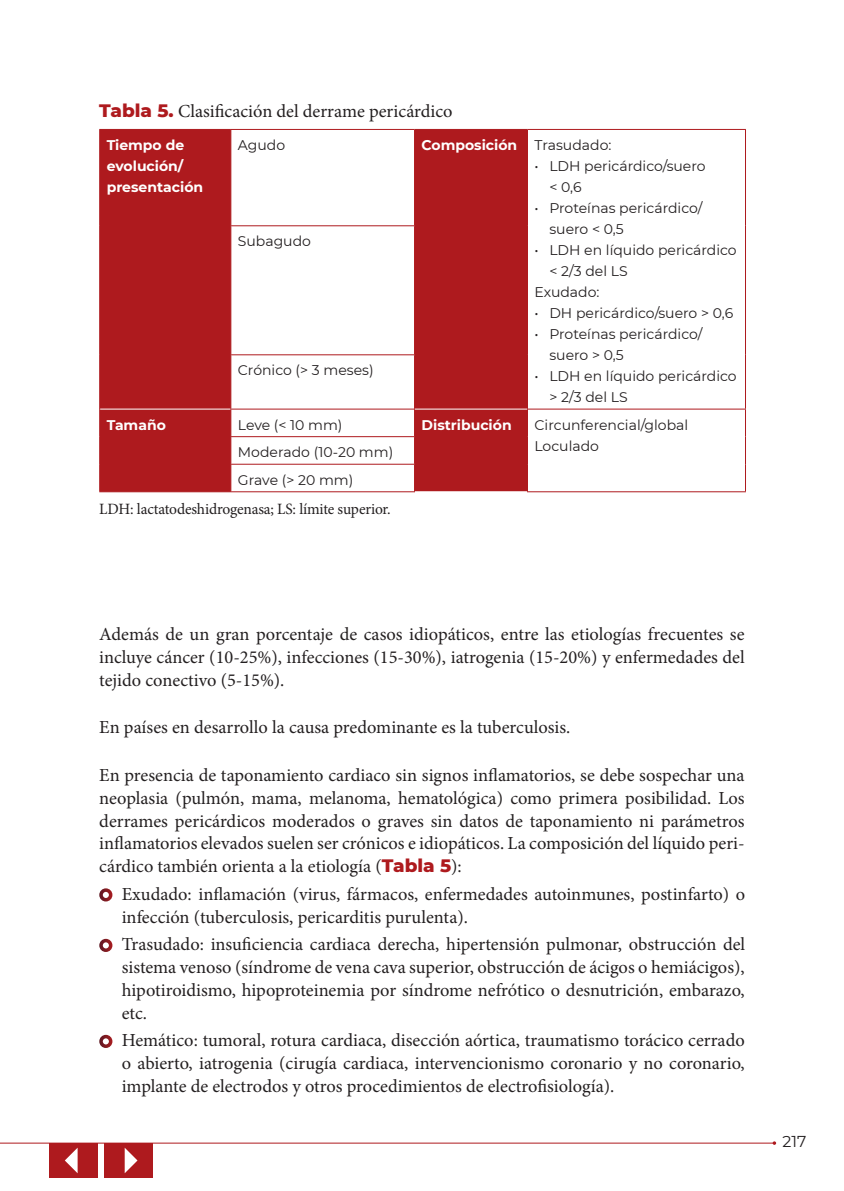
<style>
.page{position:relative;width:844px;height:1191px;background:#fff}
.page>*{position:absolute;margin:0;border:0;box-sizing:border-box;transform-origin:0 0}
.t1{font:18.38px/22.8px "Minion Pro";color:#231f20;text-align:justify}
.t2{font:15.75px "Minion Pro";letter-spacing:-.01em;color:#231f20}
.t3{font:15.75px "Montserrat";color:#231f20}
.t4{font:14px/21px "Montserrat";color:#231f20}
.t5{font:700 14px/21px "Montserrat";color:#fff}
.s1{font-family:"Montserrat";font-weight:800;color:#ae1a1e}
.s2{font-weight:400;color:#231f20}
</style>
<div class="page">
<hr style="left:0;top:1142px;width:774px;height:1px;background:#ae1a1e">
<div style="left:50px;top:1143px;width:48px;height:34px;background:#ae1a1e"></div>
<svg style="left:65px;top:1147px;width:13px;height:26px"></svg>
<div style="left:104px;top:1143px;width:49px;height:34px;background:#ae1a1e"></div>
<svg style="left:125px;top:1148px;width:12px;height:25px"></svg>
<svg style="left:100px;top:130px;width:427px;height:361px;fill:#ae1a1e"></svg>
<hr style="left:230px;top:226px;width:1px;height:128px;background:#ae1a1e">
<hr style="left:230px;top:354px;width:185px;height:1px;background:#ae1a1e">
<hr style="left:230px;top:355px;width:1px;height:54px;background:#ae1a1e">
<hr style="left:230px;top:409px;width:185px;height:1px;background:#ae1a1e">
<hr style="left:527px;top:409px;width:218px;height:1px;background:#ae1a1e">
<hr style="left:230px;top:436px;width:185px;height:1px;background:#ae1a1e">
<hr style="left:230px;top:464px;width:185px;height:1px;background:#ae1a1e">
<hr style="left:231px;top:491px;width:184px;height:1px;background:#ae1a1e">
<hr style="left:527px;top:491px;width:218px;height:1px;background:#ae1a1e">
<hr style="left:99px;top:129px;width:132px;height:1px;background:#ae1a1e">
<hr style="left:99px;top:130px;width:1px;height:96px;background:#ae1a1e">
<hr style="left:99px;top:226px;width:1px;height:129px;background:#ae1a1e">
<hr style="left:99px;top:355px;width:1px;height:54px;background:#ae1a1e">
<hr style="left:231px;top:129px;width:183px;height:1px;background:#ae1a1e">
<hr style="left:230px;top:130px;width:1px;height:95px;background:#ae1a1e">
<hr style="left:230px;top:225px;width:185px;height:1px;background:#ae1a1e">
<hr style="left:527px;top:129px;width:218px;height:1px;background:#ae1a1e">
<hr style="left:744px;top:130px;width:1px;height:96px;background:#ae1a1e">
<hr style="left:744px;top:226px;width:1px;height:129px;background:#ae1a1e">
<hr style="left:744px;top:355px;width:1px;height:54px;background:#ae1a1e">
<svg style="left:99px;top:409px;width:1px;height:82px"></svg>
<svg style="left:230px;top:409px;width:1px;height:82px"></svg>
<hr style="left:99px;top:491px;width:132px;height:1px;background:#ae1a1e">
<hr style="left:100px;top:409px;width:130px;height:1px;background:#fff">
<hr style="left:414px;top:130px;width:1px;height:95px;background:#ae1a1e">
<hr style="left:414px;top:226px;width:1px;height:128px;background:#ae1a1e">
<hr style="left:414px;top:355px;width:1px;height:54px;background:#ae1a1e">
<hr style="left:414px;top:129px;width:113px;height:1px;background:#ae1a1e">
<hr style="left:527px;top:130px;width:1px;height:96px;background:#ae1a1e">
<hr style="left:527px;top:226px;width:1px;height:129px;background:#ae1a1e">
<hr style="left:527px;top:355px;width:1px;height:54px;background:#ae1a1e">
<svg style="left:414px;top:409px;width:1px;height:82px"></svg>
<hr style="left:415px;top:409px;width:112px;height:1px;background:#fff">
<svg style="left:527px;top:409px;width:1px;height:82px"></svg>
<div style="left:99px;top:888px;width:13px;height:13px;border:4px solid #fff;border-radius:50%"></div>
<div style="left:99px;top:938px;width:13px;height:14px;border:4px solid #fff;border-radius:50%"></div>
<div style="left:99px;top:1034px;width:13px;height:14px;border:4px solid #fff;border-radius:50%"></div>
<p class="t1" style="left:99px;top:100px;width:355px"><span class="s1">Tabla 5.</span> Clasificación del derrame pericárdico</p>
<p class="t5" style="left:107px;top:134px;width:98px">Tiempo de evolución/ presentación</p>
<p class="t4" style="left:238px;top:134px;width:49px">Agudo</p>
<p class="t5" style="left:421px;top:134px;width:191px">Composición <span class="s2">Trasudado:</span></p>
<p class="t4" style="left:549px;top:155px;width:158px;text-indent:-15px">• LDH pericárdico/suero &lt; 0,6</p>
<p class="t4" style="left:549px;top:197px;width:155px;text-indent:-15px">• Proteínas pericárdico/ suero &lt; 0,5</p>
<p class="t4" style="left:534px;top:239px;width:204px">• LDH en líquido pericárdico</p>
<p class="t4" style="left:549px;top:260px;width:80px">&lt; 2/3 del LS</p>
<p class="t4" style="left:534px;top:281px;width:66px">Exudado:</p>
<p class="t4" style="left:534px;top:302px;width:200px">• DH pericárdico/suero &gt; 0,6</p>
<p class="t4" style="left:549px;top:323px;width:155px;text-indent:-15px">• Proteínas pericárdico/ suero &gt; 0,5</p>
<p class="t4" style="left:549px;top:365px;width:189px;text-indent:-15px">• LDH en líquido pericárdico &gt; 2/3 del LS</p>
<p class="t4" style="left:238px;top:230px;width:75px">Subagudo</p>
<p class="t4" style="left:238px;top:359px;width:137px">Crónico (&gt; 3 meses)</p>
<p class="t5" style="left:107px;top:413px;width:61px">Tamaño</p>
<p class="t4" style="left:238px;top:414px;width:106px">Leve (&lt; 10 mm)</p>
<p class="t5" style="left:421px;top:413px;width:92px">Distribución</p>
<p class="t4" style="left:534px;top:414px;width:155px">Circunferencial/global</p>
<p class="t4" style="left:238px;top:441px;width:157px">Moderado (10-20 mm)</p>
<p class="t4" style="left:534px;top:435px;width:66px">Loculado</p>
<p class="t4" style="left:238px;top:469px;width:117px">Grave (&gt; 20 mm)</p>
<p class="t2" style="left:99px;top:498px;width:293px">LDH: lactatodeshidrogenasa; LS: límite superior.</p>
<p class="t1" style="left:99px;top:623px;width:646px">Además de un gran porcentaje de casos idiopáticos, entre las etiologías frecuentes se incluye cáncer (10-25%), infecciones (15-30%), iatrogenia (15-20%) y enfermedades del tejido conectivo (5-15%).</p>
<p class="t1" style="left:99px;top:716px;width:472px">En países en desarrollo la causa predominante es la tuberculosis.</p>
<p class="t1" style="left:99px;top:764px;width:646px">En presencia de taponamiento cardiaco sin signos inflamatorios, se debe sospechar una neoplasia (pulmón, mama, melanoma, hematológica) como primera posibilidad. Los derrames pericárdicos moderados o graves sin datos de taponamiento ni parámetros inflamatorios elevados suelen ser crónicos e idiopáticos. La composición del líquido peri&shy;cárdico también orienta a la etiología (<span class="s1">Tabla 5</span>):</p>
<p class="t1" style="left:122px;top:882px;width:625px">Exudado: inflamación (virus, fármacos, enfermedades autoinmunes, postinfarto) o infección (tuberculosis, pericarditis purulenta).</p>
<p class="t1" style="left:122px;top:933px;width:625px">Trasudado: insuficiencia cardiaca derecha, hipertensión pulmonar, obstrucción del sistema venoso (síndrome de vena cava superior, obstrucción de ácigos o hemiácigos), hipotiroidismo, hipoproteinemia por síndrome nefrótico o desnutrición, embarazo, etc.</p>
<p class="t1" style="left:122px;top:1029px;width:624px">Hemático: tumoral, rotura cardiaca, disección aórtica, traumatismo torácico cerrado o abierto, iatrogenia (cirugía cardiaca, intervencionismo coronario y no coronario, implante de electrodos y otros procedimientos de electrofisiología).</p>
<p class="t3" style="left:782px;top:1130px;width:25px">217</p>
</div>
